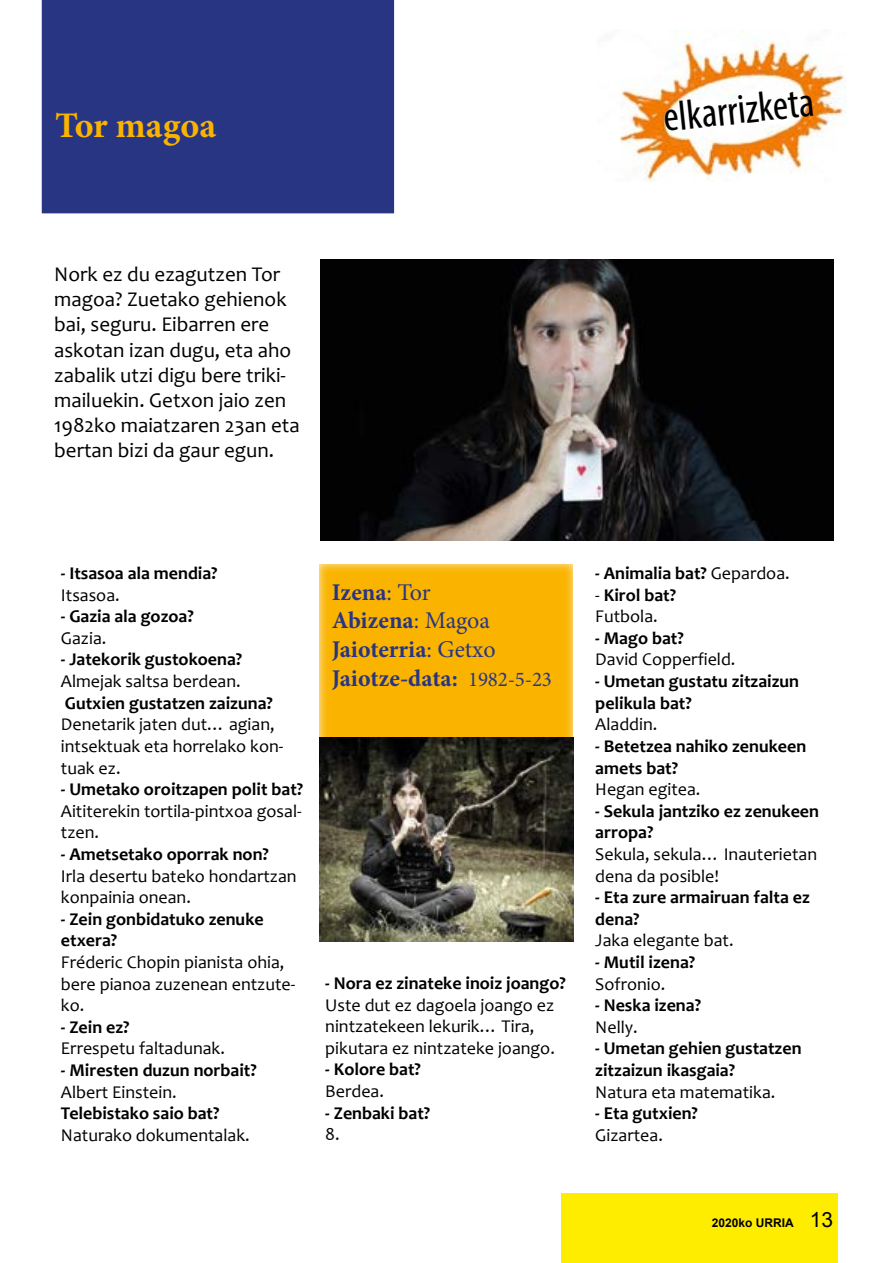
<style>
.page{position:relative;width:893px;height:1263px;background:#fff}
.page>*{position:absolute;margin:0;border:0;box-sizing:border-box;transform-origin:0 0}
.t1{font:condensed 42px "Myriad Pro";color:#000}
.t2{font:700 36px "Minion Pro";color:#fab400}
.t3{font:700 24px/28.8px "Minion Pro";letter-spacing:-.005em;color:#283583}
.t4{font:21px/25.2px "Candara";color:#000}
.t5{font:18px/21.6px "Candara";color:#000}
.t6{font:700 18px/21.6px "Candara";color:#000}
.t7{font:700 12px "Arial";color:#000}
.s1{font-weight:400}
.s2{font-weight:400;font-size:21px}
.s3{font-weight:700}
</style>
<div class="page">
<div style="left:561px;top:1193px;width:277px;height:70px;background:#ffed00"></div>
<div style="left:42px;top:0;width:352px;height:213px;background:#283583"></div>
<div style="left:294px;top:543px;width:306px;height:336px;background:#fff;opacity:.75"></div>
<img style="left:319px;top:738px;width:255px;height:204px">
<img style="left:619px;top:30px;width:226px;height:152px">
<img style="left:321px;top:259px;width:513px;height:282px">
<h2 class="t2" style="left:55px;top:100px;width:163px">Tor magoa</h2>
<h1 class="t1" style="left:661px;top:92px;width:153px;rotate:-6deg">elkarrizketa</h1>
<p class="t4" style="left:54px;top:262px;width:247px">Nork ez du ezagutzen Tor magoa? Zuetako gehienok bai, seguru. Eibarren ere askotan izan dugu, eta aho zabalik utzi digu bere triki&shy;mailuekin. Getxon jaio zen<br>1982ko maiatzaren 23an eta bertan bizi da gaur egun.</p>
<p class="t6" style="left:61px;top:562px;width:158px">- Itsasoa ala mendia?</p>
<p class="t5" style="left:61px;top:584px;width:60px">Itsasoa.</p>
<p class="t6" style="left:61px;top:606px;width:134px">- Gazia ala gozoa?</p>
<p class="t5" style="left:61px;top:627px;width:47px">Gazia.</p>
<p class="t6" style="left:61px;top:649px;width:183px">- Jatekorik gustokoena?</p>
<p class="t5" style="left:61px;top:670px;width:181px">Almejak saltsa berdean.</p>
<p class="t6" style="left:65px;top:692px;width:210px">Gutxien gustatzen zaizuna?</p>
<p class="t5" style="left:61px;top:714px;width:224px">Denetarik jaten dut… agian, intsektuak eta horrelako kon&shy;tuak ez.</p>
<p class="t6" style="left:61px;top:778px;width:244px">- Umetako oroitzapen polit bat?</p>
<p class="t5" style="left:61px;top:800px;width:242px">Aititerekin tortila-pintxoa gosal&shy;tzen.</p>
<p class="t6" style="left:61px;top:843px;width:209px">- Ametsetako oporrak non?</p>
<p class="t5" style="left:61px;top:865px;width:237px">Irla desertu bateko hondartzan konpainia onean.</p>
<p class="t6" style="left:61px;top:908px;width:204px">- Zein gonbidatuko zenuke etxera?</p>
<p class="t5" style="left:61px;top:951px;width:236px">Fréderic Chopin pianista ohia, bere pianoa zuzenean entzute&shy;ko.</p>
<p class="t6" style="left:61px;top:1016px;width:70px">- Zein ez?</p>
<p class="t5" style="left:61px;top:1038px;width:165px">Errespetu faltadunak.</p>
<p class="t6" style="left:61px;top:1059px;width:197px">- Miresten duzun norbait?</p>
<p class="t5" style="left:61px;top:1081px;width:117px">Albert Einstein.</p>
<p class="t6" style="left:61px;top:1102px;width:160px">Telebistako saio bat?</p>
<p class="t5" style="left:61px;top:1124px;width:190px">Naturako dokumentalak.</p>
<h3 class="t3" style="left:332px;top:577px;width:222px">Izena<span class="s1">: Tor<br></span>Abizena<span class="s1">: Magoa<br></span>Jaioterria<span class="s1">: Getxo<br></span>Jaiotze-data: <span class="s2">1982-5-23</span></h3>
<p class="t6" style="left:325px;top:972px;width:242px">- Nora ez zinateke inoiz joango?</p>
<p class="t5" style="left:325px;top:994px;width:231px">Uste dut ez dagoela joango ez nintzatekeen lekurik… Tira, pikutara ez nintzateke joango.</p>
<p class="t6" style="left:325px;top:1059px;width:97px">- Kolore bat?</p>
<p class="t5" style="left:325px;top:1080px;width:60px">Berdea.</p>
<p class="t6" style="left:325px;top:1102px;width:106px">- Zenbaki bat?</p>
<p class="t5" style="left:325px;top:1123px;width:16px">8.</p>
<p class="t6" style="left:595px;top:562px;width:196px">- Animalia bat? <span class="s1">Gepardoa.</span></p>
<p class="t5" style="left:595px;top:584px;width:82px">- <span class="s3">Kirol bat?<br></span>Futbola.</p>
<p class="t6" style="left:595px;top:627px;width:90px">- Mago bat?</p>
<p class="t5" style="left:595px;top:649px;width:142px">David Copperfield.</p>
<p class="t6" style="left:595px;top:670px;width:205px">- Umetan gustatu zitzaizun pelikula bat?</p>
<p class="t5" style="left:595px;top:714px;width:64px">Aladdin.</p>
<p class="t6" style="left:595px;top:735px;width:212px">- Betetzea nahiko zenukeen amets bat?</p>
<p class="t5" style="left:595px;top:778px;width:107px">Hegan egitea.</p>
<p class="t6" style="left:595px;top:800px;width:225px">- Sekula jantziko ez zenukeen arropa?</p>
<p class="t5" style="left:595px;top:843px;width:223px">Sekula, sekula… Inauterietan dena da posible!</p>
<p class="t6" style="left:595px;top:886px;width:216px">- Eta zure armairuan falta ez dena?</p>
<p class="t5" style="left:595px;top:930px;width:140px">Jaka elegante bat.</p>
<p class="t6" style="left:595px;top:951px;width:101px">- Mutil izena?</p>
<p class="t5" style="left:595px;top:973px;width:72px">Sofronio.</p>
<p class="t6" style="left:595px;top:994px;width:107px">- Neska izena?</p>
<p class="t5" style="left:595px;top:1016px;width:44px">Nelly.</p>
<p class="t6" style="left:595px;top:1038px;width:208px">- Umetan gehien gustatzen zitzaizun ikasgaia?</p>
<p class="t5" style="left:595px;top:1081px;width:182px">Natura eta matematika.</p>
<p class="t6" style="left:595px;top:1102px;width:104px">- Eta gutxien?</p>
<p class="t5" style="left:595px;top:1124px;width:69px">Gizartea.</p>
<p class="t7" style="left:712px;top:1215px;width:123px">2020ko URRIA <span class="s2">13</span></p>
</div>
